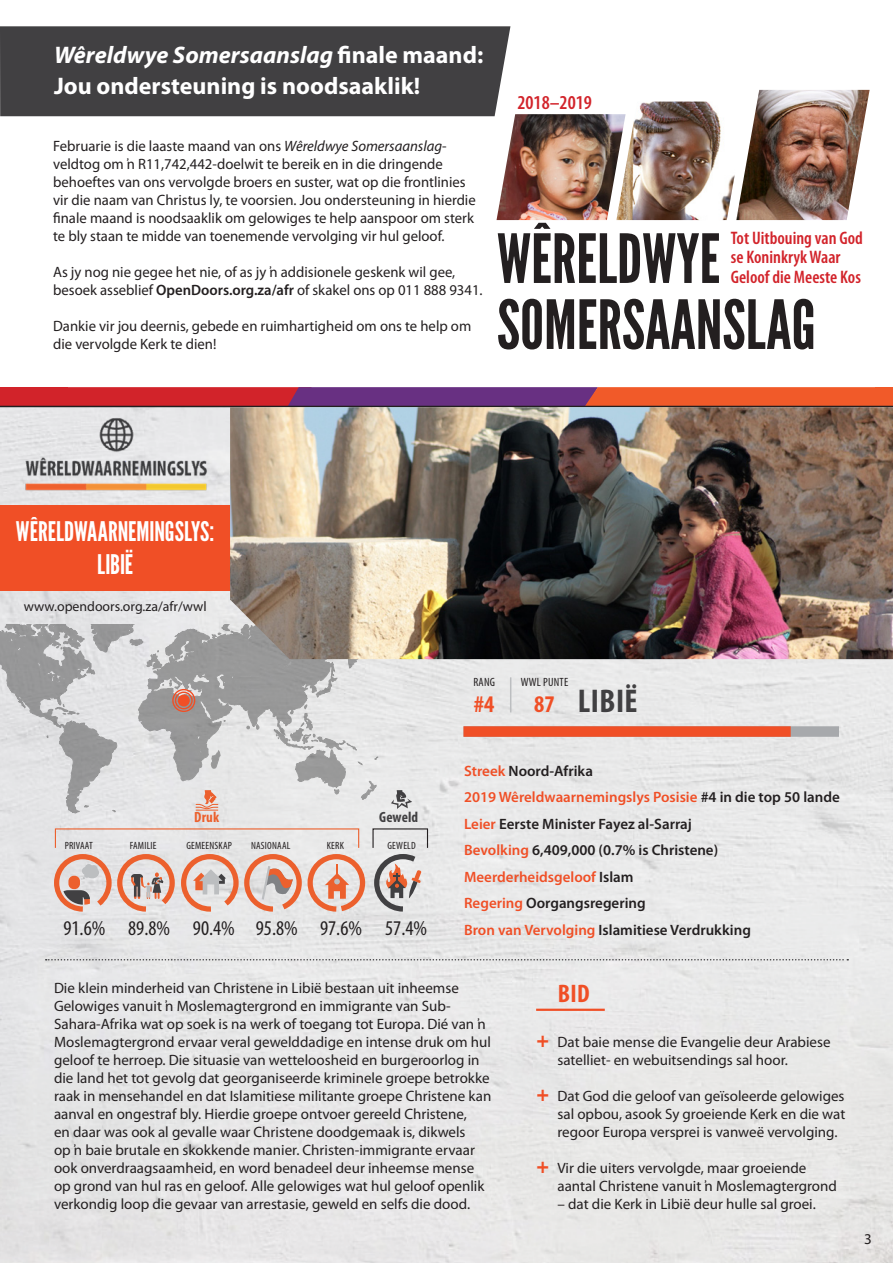
<style>
.page{position:relative;width:893px;height:1263px;background:#fff}
.page>*{position:absolute;margin:0;border:0;box-sizing:border-box;transform-origin:0 0}
.t1{font:67.65px/66px "League Gothic";color:#231f20}
.t2{font:700 condensed 33px "Myriad Pro";letter-spacing:.015em;color:#414042}
.t3{font:27px/32.4px "League Gothic";color:#fff;text-align:center}
.t4{font:700 condensed 25.5px "Myriad Pro";color:#f04f26}
.t5{font:700 24px/30.9px "Myriad Pro";color:#fff}
.t6{font:700 condensed 24px "Myriad Pro";color:#f04f26}
.t7{font:condensed 21px "Myriad Pro";color:#231f20}
.t8{font:600 condensed 19.8px "Myriad Pro";color:#d2232a}
.t9{font:600 condensed 18.15px/19.8px "Myriad Pro";color:#d2232a}
.t10{font:15px/18px "Myriad Pro";color:#231f20}
.t11{font:600 15px/26.5px "Myriad Pro";color:#231f20}
.t12{font:700 condensed 14.85px "Myriad Pro";letter-spacing:.01em;color:#414042}
.t13{font:700 condensed 14.85px "Myriad Pro";color:#ec602d}
.t14{font:13.8px "Myriad Pro";color:#231f20}
.t15{font:condensed 12px "Myriad Pro";letter-spacing:.02em;color:#231f20}
.t16{font:condensed 10.5px "Myriad Pro";letter-spacing:.02em;color:#231f20}
.s1{font-style:italic}
.s2{font-weight:600}
.s3{font-size:24px;color:#f04f26}
.s4{color:#f04f26}
</style>
<div class="page">
<svg style="left:67px;top:387px;width:808px;height:19px;background:#b43c4a"></svg>
<div style="left:0;top:387px;width:67px;height:29px;background:#d2232a"></div>
<div style="left:875px;top:387px;width:18px;height:29px;background:#f15a29"></div>
<div style="left:0;top:26px;width:510px;height:90px;background:#414042"></div>
<div style="left:0;top:407px;width:893px;height:856px;background:#e7e8e7"></div>
<div style="left:0;top:505px;width:230px;height:85px;background:#f04f26"></div>
<img style="left:19px;top:416px;width:195px;height:82px">
<hr style="left:0;top:406px;width:893px;height:1px;background:#231f20">
<img style="left:230px;top:407px;width:663px;height:252px">
<svg style="left:46px;top:959px;width:802px;height:1px"></svg>
<hr style="left:510px;top:677px;width:1px;height:35px;background:#bcbec0">
<div style="left:463px;top:726px;width:376px;height:11px;background:#a7a9ac"></div>
<svg style="left:0;top:624px;width:412px;height:190px;background:#c8c6c6"></svg>
<hr style="left:536px;top:1009px;width:69px;height:2px;background:#f04f26">
<img style="left:496px;top:114px;width:120px;height:106px">
<img style="left:616px;top:102px;width:119px;height:118px">
<img style="left:736px;top:90px;width:134px;height:130px">
<svg style="left:51px;top:851px;width:371px;height:64px;background:#dbbdb3"></svg>
<div style="left:463px;top:726px;width:328px;height:11px;background:#f04f26"></div>
<svg style="left:537px;top:1036px;width:11px;height:11px"></svg>
<svg style="left:537px;top:1090px;width:11px;height:11px"></svg>
<svg style="left:537px;top:1162px;width:11px;height:11px"></svg>
<h3 class="t5" style="left:54px;top:39px;width:431px"><span class="s1">Wêreldwye Somersaanslag</span> finale maand:<br>Jou ondersteuning is noodsaaklik!</h3>
<p class="t10" style="left:53px;top:137px;width:424px">Februarie is die laaste maand van ons <span class="s1">Wêreldwye Somersaanslag&shy;</span>veldtog om ŉ R11,742,442-doelwit te bereik en in die dringende behoeftes van ons vervolgde broers en suster, wat op die frontlinies vir die naam van Christus ly, te voorsien. Jou ondersteuning in hierdie finale maand is noodsaaklik om gelowiges te help aanspoor om sterk te bly staan te midde van toenemende vervolging vir hul geloof.</p>
<p class="t10" style="left:53px;top:263px;width:431px">As jy nog nie gegee het nie, of as jy ŉ addisionele geskenk wil gee, besoek asseblief <span class="s2">OpenDoors.org.za/afr</span> of skakel ons op 011 888 9341.</p>
<p class="t10" style="left:53px;top:317px;width:420px">Dankie vir jou deernis, gebede en ruimhartigheid om ons te help om die vervolgde Kerk te dien!</p>
<h3 class="t8" style="left:517px;top:90px;width:76px">2018–2019</h3>
<h1 class="t1" style="left:497px;top:227px;width:320px">WÊRELDWYE<br>SOMERSAANSLAG</h1>
<p class="t9" style="left:731px;top:227px;width:134px">Tot Uitbouing van God se Koninkryk Waar<br>Geloof die Meeste Kos</p>
<h3 class="t3" style="left:16px;top:516px;width:200px">WÊRELDWAARNEMINGSLYS:<br>LIBIË</h3>
<p class="t14" style="left:24px;top:598px;width:184px">www.opendoors.org.za/afr/wwl</p>
<p class="t13" style="left:194px;top:807px;width:27px">Druk</p>
<p class="t12" style="left:379px;top:807px;width:41px">Geweld</p>
<p class="t16" style="left:65px;top:839px;width:30px">PRIVAAT</p>
<p class="t16" style="left:130px;top:839px;width:28px">FAMILIE</p>
<p class="t16" style="left:186px;top:839px;width:47px">GEMEENSKAP</p>
<p class="t16" style="left:251px;top:839px;width:41px">NASIONAAL</p>
<p class="t16" style="left:327px;top:839px;width:19px">KERK</p>
<p class="t16" style="left:387px;top:839px;width:30px">GEWELD</p>
<h3 class="t7" style="left:63px;top:915px;width:365px">91.6% 89.8% 90.4% 95.8% 97.6% 57.4%</h3>
<p class="t15" style="left:473px;top:675px;width:23px">RANG</p>
<p class="t15" style="left:521px;top:675px;width:49px">WWL PUNTE</p>
<h2 class="t2" style="left:534px;top:680px;width:105px"><span class="s3">87</span> LIBIË</h2>
<h3 class="t6" style="left:474px;top:688px;width:22px">#4</h3>
<p class="t11" style="left:464px;top:757px;width:377px"><span class="s4">Streek</span> Noord-Afrika<br><span class="s4">2019 Wêreldwaarnemingslys Posisie</span> #4 in die top 50 lande <span class="s4">Leier</span> Eerste Minister Fayez al-Sarraj<br><span class="s4">Bevolking</span> 6,409,000 (0.7% is Christene)<br><span class="s4">Meerderheidsgeloof</span> Islam<br><span class="s4">Regering</span> Oorgangsregering<br><span class="s4">Bron van Vervolging</span> Islamitiese Verdrukking</p>
<p class="t10" style="left:54px;top:979px;width:439px">Die klein minderheid van Christene in Libië bestaan uit inheemse Gelowiges vanuit ŉ Moslemagtergrond en immigrante van Sub-Sahara-Afrika wat op soek is na werk of toegang tot Europa. Dié van ŉ Moslemagtergrond ervaar veral gewelddadige en intense druk om hul geloof te herroep. Die situasie van wetteloosheid en burgeroorlog in die land het tot gevolg dat georganiseerde kriminele groepe betrokke raak in mensehandel en dat Islamitiese militante groepe Christene kan aanval en ongestraf bly. Hierdie groepe ontvoer gereeld Christene,<br>en daar was ook al gevalle waar Christene doodgemaak is, dikwels<br>op ŉ baie brutale en skokkende manier. Christen-immigrante ervaar ook onverdraagsaamheid, en word benadeel deur inheemse mense op grond van hul ras en geloof. Alle gelowiges wat hul geloof openlik verkondig loop die gevaar van arrestasie, geweld en selfs die dood.</p>
<h3 class="t4" style="left:558px;top:978px;width:33px">BID</h3>
<p class="t10" style="left:557px;top:1033px;width:275px">Dat baie mense die Evangelie deur Arabiese satelliet- en webuitsendings sal hoor.</p>
<p class="t10" style="left:557px;top:1087px;width:289px;text-align:justify">Dat God die geloof van geïsoleerde gelowiges sal opbou, asook Sy groeiende Kerk en die wat regoor Europa versprei is vanweë vervolging.</p>
<p class="t10" style="left:557px;top:1159px;width:281px">Vir die uiters vervolgde, maar groeiende aantal Christene vanuit ŉ Moslemagtergrond</p>
<p class="t10" style="left:557px;top:1195px;width:260px">– dat die Kerk in Libië deur hulle sal groei.</p>
<p class="t10" style="left:864px;top:1230px;width:9px">3</p>
</div>
